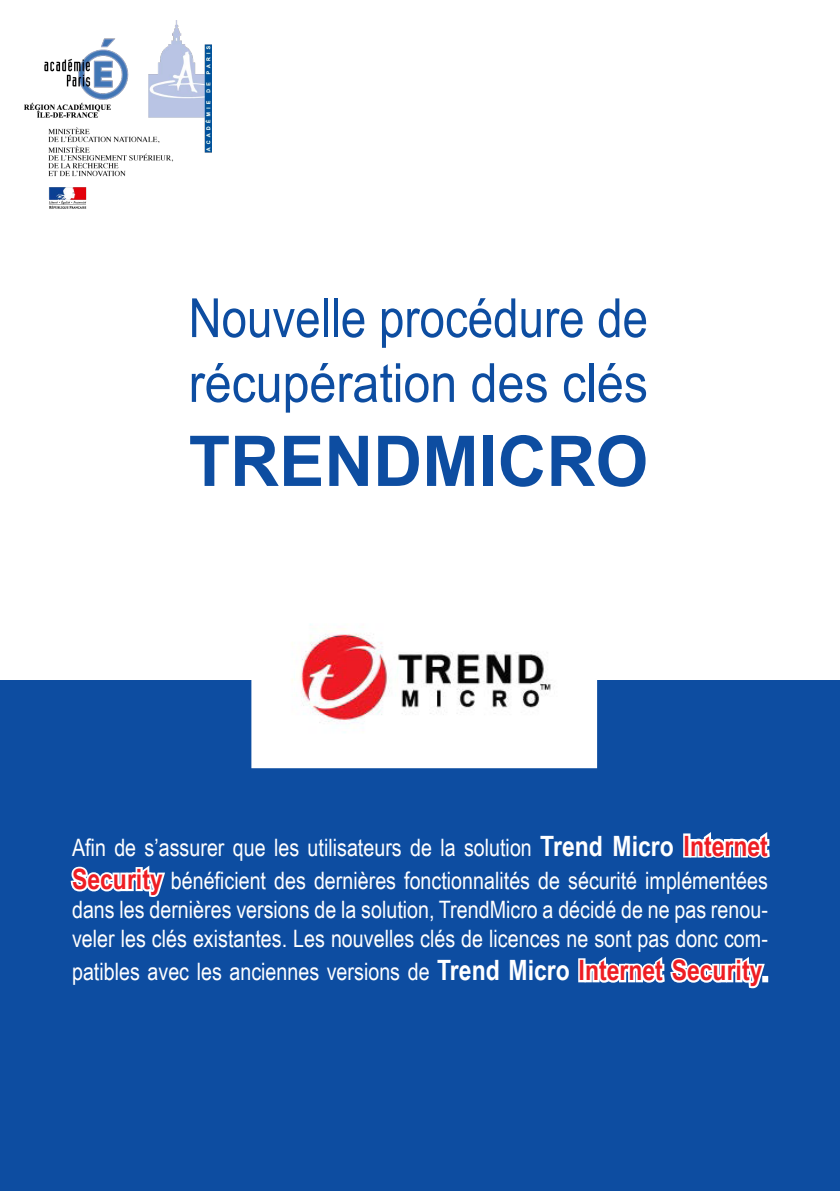
<style>
.page{position:relative;width:840px;height:1191px;background:#fff}
.page>*{position:absolute;margin:0;border:0;box-sizing:border-box;transform-origin:0 0}
.t1{font:700 70px "Arial Narrow";color:#0d4da1;scale:1.18 1}
.t2{font:54px "Arial Narrow";color:#0d4da1}
.t3{font:54px "Arial Narrow";color:#0d4da1;scale:1.09 1}
.t4{font:24px/33.6px "Arial Narrow";color:#fff}
.s1{font-weight:700;font-size:28px}
.s2{font-weight:700;font-size:28px;color:#ee1d23}
</style>
<div class="page">
<div style="left:0;top:680px;width:839px;height:511px;background:#0d4da1"></div>
<img style="left:260px;top:624px;width:327px;height:135px">
<div style="left:251px;top:598px;width:345px;height:170px;border:8px solid #fff"></div>
<div style="left:682px;top:833px;width:8px;height:24px;border:4px solid #fff"></div>
<svg style="left:687px;top:832px;width:83px;height:26px"></svg>
<svg style="left:70px;top:865px;width:95px;height:32px"></svg>
<div style="left:578px;top:958px;width:7px;height:24px;border:4px solid #fff"></div>
<svg style="left:582px;top:957px;width:185px;height:32px"></svg>
<img style="left:24px;top:21px;width:188px;height:187px">
<p class="t2" style="left:189px;top:278px;width:460px">Nouvelle procédure de</p>
<p class="t3" style="left:189px;top:343px;width:422px">récupération des clés</p>
<p class="t1" style="left:189px;top:408px;width:390px">TRENDMICRO</p>
<p class="t4" style="left:72px;top:829px;width:697px">Afin de s’assurer que les utilisateurs de la solution <span class="s1">Trend Micro</span> <span class="s2">Internet<br>Security</span> bénéficient des dernières fonctionnalités de sécurité implémentées</p>
<p class="t4" style="left:72px;top:894px;width:697px;line-height:28.8px">dans les dernières versions de la solution, TrendMicro a décidé de ne pas renou&shy;veler les clés existantes. Les nouvelles clés de licences ne sont pas donc com-</p>
<p class="t4" style="left:72px;top:954px;width:697px">patibles avec les anciennes versions de <span class="s1">Trend Micro</span> <span class="s2">Internet Security</span>.</p>
</div>
